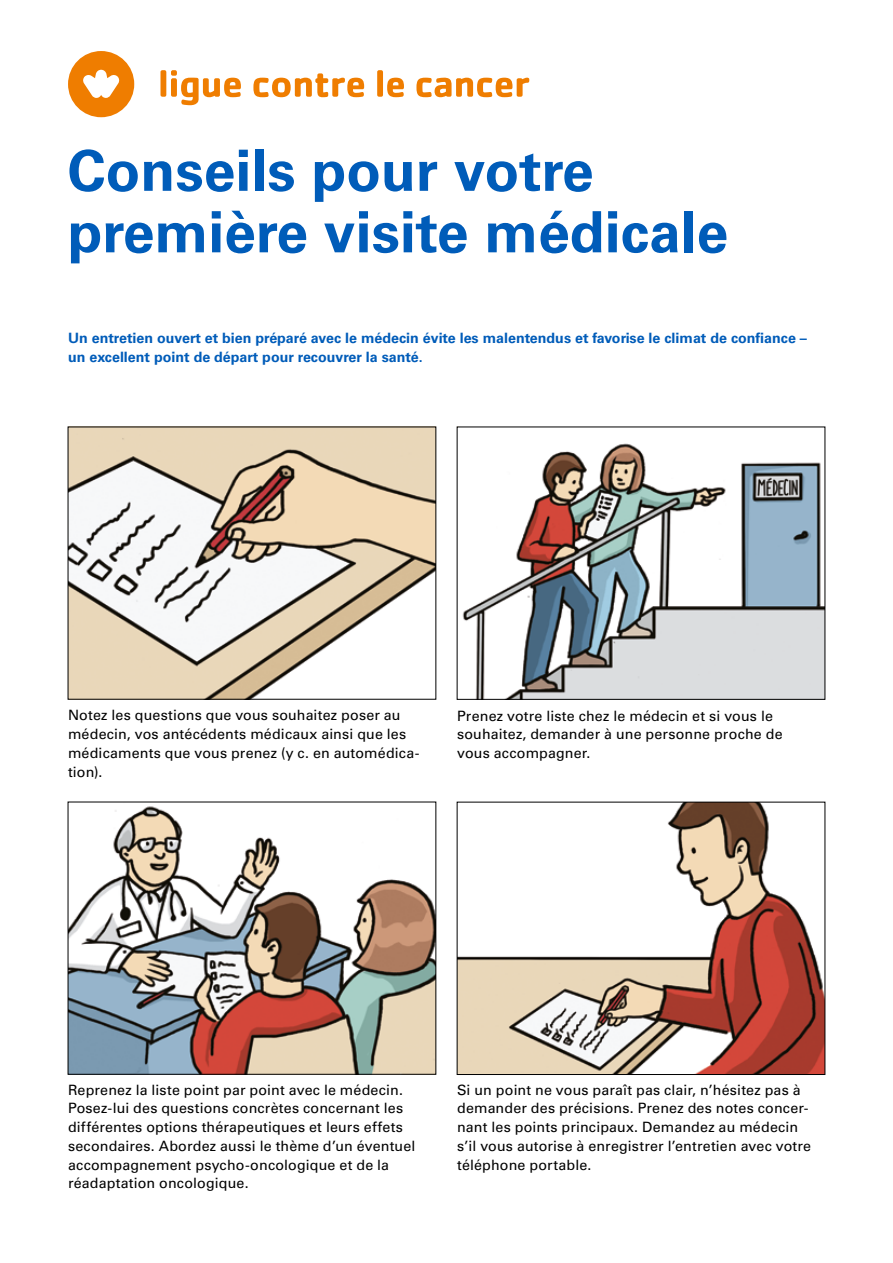
<style>
.page{position:relative;width:893px;height:1263px;background:#fff}
.page>*{position:absolute;margin:0;border:0;box-sizing:border-box;transform-origin:0 0}
.t1{font:700 57px/61.5px "Univers LT Std";color:#005cb9}
.t2{font:14.25px/18.8px "Univers LT Std";letter-spacing:.01em;color:#000}
.t3{font:700 14.25px/18.8px "Univers LT Std";color:#005cb9}
</style>
<div class="page">
<img style="left:70px;top:429px;width:364px;height:269px">
<img style="left:462px;top:443px;width:361px;height:255px">
<div style="left:457px;top:427px;width:368px;height:273px;border:1px solid #000"></div>
<img style="left:459px;top:804px;width:364px;height:269px">
<div style="left:457px;top:802px;width:368px;height:273px;border:1px solid #000"></div>
<img style="left:70px;top:806px;width:364px;height:267px">
<div style="left:68px;top:802px;width:368px;height:273px;border:1px solid #000"></div>
<svg style="left:68px;top:51px;width:66px;height:66px"></svg>
<div style="left:160px;top:70px;width:6px;height:27px;background:#ef7d00;border-radius:2px"></div>
<svg style="left:171px;top:70px;width:70px;height:35px"></svg>
<svg style="left:253px;top:73px;width:111px;height:24px"></svg>
<div style="left:377px;top:70px;width:6px;height:27px;background:#ef7d00;border-radius:2px"></div>
<svg style="left:387px;top:78px;width:17px;height:19px"></svg>
<svg style="left:416px;top:78px;width:113px;height:19px"></svg>
<h1 class="t1" style="left:68px;top:140px;width:662px">Conseils pour votre première visite médicale</h1>
<p class="t3" style="left:68px;top:329px;width:740px">Un entretien ouvert et bien préparé avec le médecin évite les malentendus et favorise le climat de confiance – un excellent point de départ pour recouvrer la santé.</p>
<p class="t2" style="left:68px;top:706px;width:353px">Notez les questions que vous souhaitez poser au médecin, vos antécédents médicaux ainsi que les médicaments que vous prenez (y c. en automédica&shy;tion).</p>
<p class="t2" style="left:457px;top:706px;width:327px">Prenez votre liste chez le médecin et si vous le souhaitez, demander à une personne proche de vous accompagner.</p>
<p class="t2" style="left:68px;top:1080px;width:349px">Reprenez la liste point par point avec le médecin.<br>Posez-lui des questions concrètes concernant les différentes options thérapeutiques et leurs effets secondaires. Abordez aussi le thème d’un éventuel accompagnement psycho-oncologique et de la réadaptation oncologique.</p>
<p class="t2" style="left:457px;top:1080px;width:355px">Si un point ne vous paraît pas clair, n’hésitez pas à demander des précisions. Prenez des notes concer&shy;nant les points principaux. Demandez au médecin s’il vous autorise à enregistrer l’entretien avec votre téléphone portable.</p>
</div>
